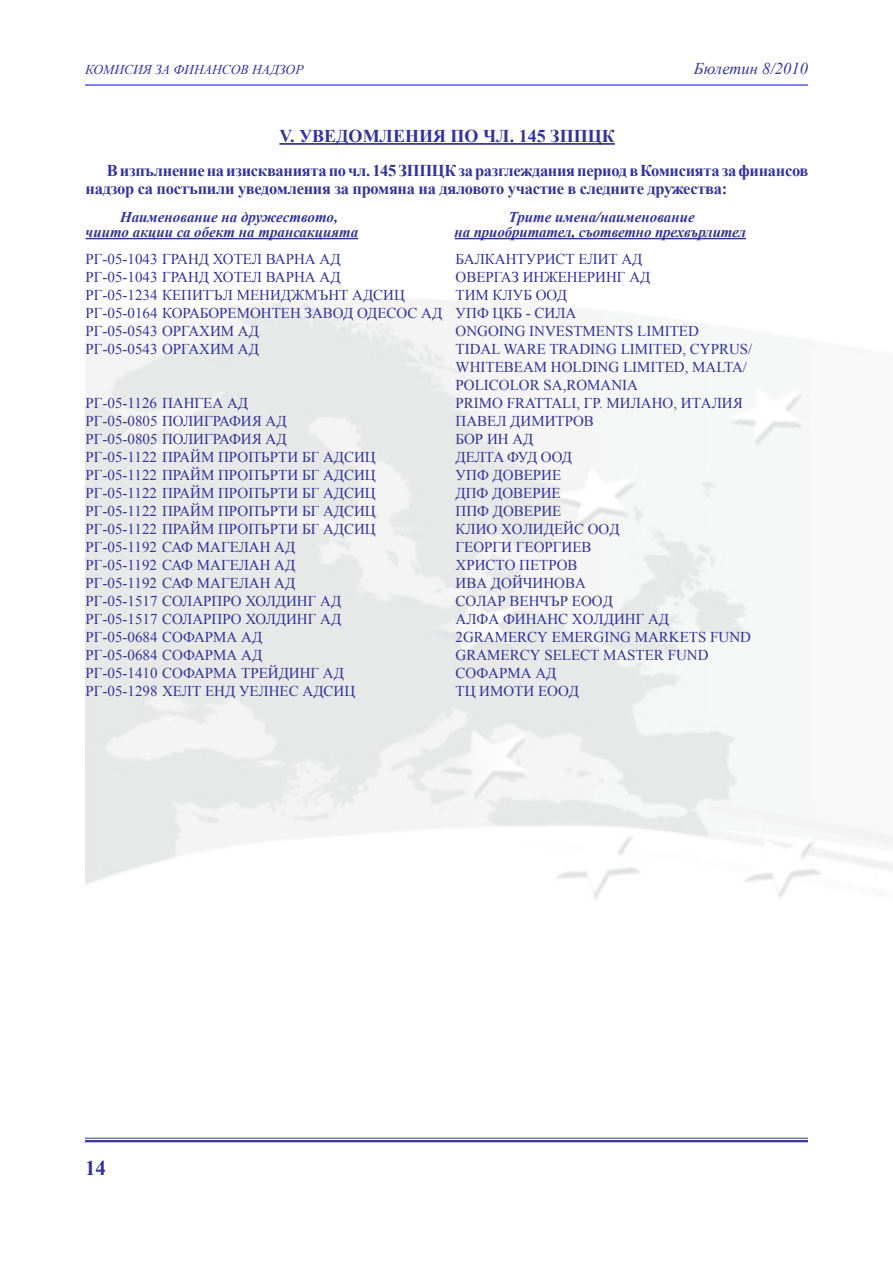
<style>
.page{position:relative;width:893px;height:1263px;background:#fff}
.page>*{position:absolute;margin:0;border:0;box-sizing:border-box;transform-origin:0 0}
.t1{font:700 21px "Times New Roman";color:#339}
.t2{font:700 18px "Times New Roman";color:#339}
.Body_Text_2{font:700 16.5px/18px "Times New Roman";letter-spacing:-.02em;color:#339}
.t3{font:italic 16.5px "Times New Roman";color:#339}
.t4{font:15px/18px "Times New Roman";color:#339}
.t5{font:italic 700 15px "Times New Roman";color:#339}
.t6{font:italic 13.5px "Times New Roman";color:#339}
</style>
<div class="page">
<hr style="left:85px;top:1138px;width:723px;height:1px;background:#339">
<hr style="left:85px;top:1140px;width:723px;height:2px;background:#339">
<hr style="left:85px;top:85px;width:723px;height:1px;background:#00f">
<hr style="left:279px;top:143px;width:336px;height:2px;background:#339">
<hr style="left:86px;top:238px;width:272px;height:1px;background:#339">
<hr style="left:455px;top:238px;width:291px;height:1px;background:#339">
<p class="t6" style="left:85px;top:60px;width:220px">КОМИСИЯ ЗА ФИНАНСОВ НАДЗОР</p>
<p class="t3" style="left:694px;top:57px;width:115px">Бюлетин 8/2010</p>
<p class="t2" style="left:279px;top:123px;width:337px">V. УВЕДОМЛЕНИЯ ПО ЧЛ. 145 ЗППЦК</p>
<p class="Body_Text_2" style="left:86px;top:161px;width:724px;text-indent:21px">В изпълнение на изискванията по чл. 145 ЗППЦК за разглеждания период в Комисията за финансов надзор са постъпили уведомления за промяна на дяловото участие в следните дружества:</p>
<p class="t5" style="left:120px;top:206px;width:219px">Наименование на дружеството,</p>
<p class="t5" style="left:509px;top:206px;width:188px">Трите имена/наименование</p>
<p class="t5" style="left:86px;top:221px;width:274px">чиито акции са обект на трансакцията</p>
<p class="t5" style="left:455px;top:221px;width:293px">на приобритател, съответно прехвърлител</p>
<p class="t4" style="left:86px;top:249px;width:256px">РГ-05-1043 ГРАНД ХОТЕЛ ВАРНА АД</p>
<p class="t4" style="left:456px;top:249px;width:188px">БАЛКАНТУРИСТ ЕЛИТ АД</p>
<p class="t4" style="left:86px;top:267px;width:256px">РГ-05-1043 ГРАНД ХОТЕЛ ВАРНА АД</p>
<p class="t4" style="left:456px;top:267px;width:196px">ОВЕРГАЗ ИНЖЕНЕРИНГ АД</p>
<p class="t4" style="left:86px;top:285px;width:321px">РГ-05-1234 КЕПИТЪЛ МЕНИДЖМЪНТ АДСИЦ</p>
<p class="t4" style="left:456px;top:285px;width:113px">ТИМ КЛУБ ООД</p>
<p class="t4" style="left:86px;top:303px;width:492px">РГ-05-0164 КОРАБОРЕМОНТЕН ЗАВОД ОДЕСОС АД УПФ ЦКБ - СИЛА</p>
<p class="t4" style="left:86px;top:321px;width:175px">РГ-05-0543 ОРГАХИМ АД</p>
<p class="t4" style="left:86px;top:339px;width:175px">РГ-05-0543 ОРГАХИМ АД</p>
<p class="t4" style="left:456px;top:321px;width:298px">ONGOING INVESTMENTS LIMITED<br>TIDAL WARE TRADING LIMITED, CYPRUS/<br>WHITEBEAM HOLDING LIMITED, MALTA/<br>POLICOLOR SA,ROMANIA<br>PRIMO FRATTALI, ГР. МИЛАНО, ИТАЛИЯ<br>ПАВЕЛ ДИМИТРОВ<br>БОР ИН АД<br>ДЕЛТА ФУД ООД</p>
<p class="t4" style="left:86px;top:393px;width:164px">РГ-05-1126 ПАНГЕА АД</p>
<p class="t4" style="left:86px;top:411px;width:202px">РГ-05-0805 ПОЛИГРАФИЯ АД</p>
<p class="t4" style="left:86px;top:429px;width:202px">РГ-05-0805 ПОЛИГРАФИЯ АД</p>
<p class="t4" style="left:86px;top:447px;width:292px">РГ-05-1122 ПРАЙМ ПРОПЪРТИ БГ АДСИЦ</p>
<p class="t4" style="left:86px;top:465px;width:292px">РГ-05-1122 ПРАЙМ ПРОПЪРТИ БГ АДСИЦ</p>
<p class="t4" style="left:456px;top:465px;width:107px">УПФ ДОВЕРИЕ</p>
<p class="t4" style="left:86px;top:483px;width:292px">РГ-05-1122 ПРАЙМ ПРОПЪРТИ БГ АДСИЦ</p>
<p class="t4" style="left:456px;top:483px;width:107px">ДПФ ДОВЕРИЕ</p>
<p class="t4" style="left:86px;top:501px;width:292px">РГ-05-1122 ПРАЙМ ПРОПЪРТИ БГ АДСИЦ</p>
<p class="t4" style="left:456px;top:501px;width:107px">ППФ ДОВЕРИЕ</p>
<p class="t4" style="left:86px;top:519px;width:292px">РГ-05-1122 ПРАЙМ ПРОПЪРТИ БГ АДСИЦ</p>
<p class="t4" style="left:86px;top:537px;width:211px">РГ-05-1192 САФ МАГЕЛАН АД</p>
<p class="t4" style="left:86px;top:555px;width:211px">РГ-05-1192 САФ МАГЕЛАН АД</p>
<p class="t4" style="left:86px;top:573px;width:211px">РГ-05-1192 САФ МАГЕЛАН АД</p>
<p class="t4" style="left:86px;top:591px;width:257px">РГ-05-1517 СОЛАРПРО ХОЛДИНГ АД</p>
<p class="t4" style="left:86px;top:609px;width:257px">РГ-05-1517 СОЛАРПРО ХОЛДИНГ АД</p>
<p class="t4" style="left:86px;top:627px;width:178px">РГ-05-0684 СОФАРМА АД</p>
<p class="t4" style="left:86px;top:645px;width:178px">РГ-05-0684 СОФАРМА АД</p>
<p class="t4" style="left:86px;top:663px;width:260px">РГ-05-1410 СОФАРМА ТРЕЙДИНГ АД</p>
<p class="t4" style="left:86px;top:681px;width:271px">РГ-05-1298 ХЕЛТ ЕНД УЕЛНЕС АДСИЦ</p>
<p class="t4" style="left:456px;top:519px;width:297px">КЛИО ХОЛИДЕЙС ООД<br>ГЕОРГИ ГЕОРГИЕВ<br>ХРИСТО ПЕТРОВ<br>ИВА ДОЙЧИНОВА<br>СОЛАР ВЕНЧЪР ЕООД<br>АЛФА ФИНАНС ХОЛДИНГ АД<br>2GRAMERCY EMERGING MARKETS FUND<br>GRAMERCY SELECT MASTER FUND<br>СОФАРМА АД<br>ТЦ ИМОТИ ЕООД</p>
<h1 class="t1" style="left:85px;top:1154px;width:22px">14</h1>
</div>
